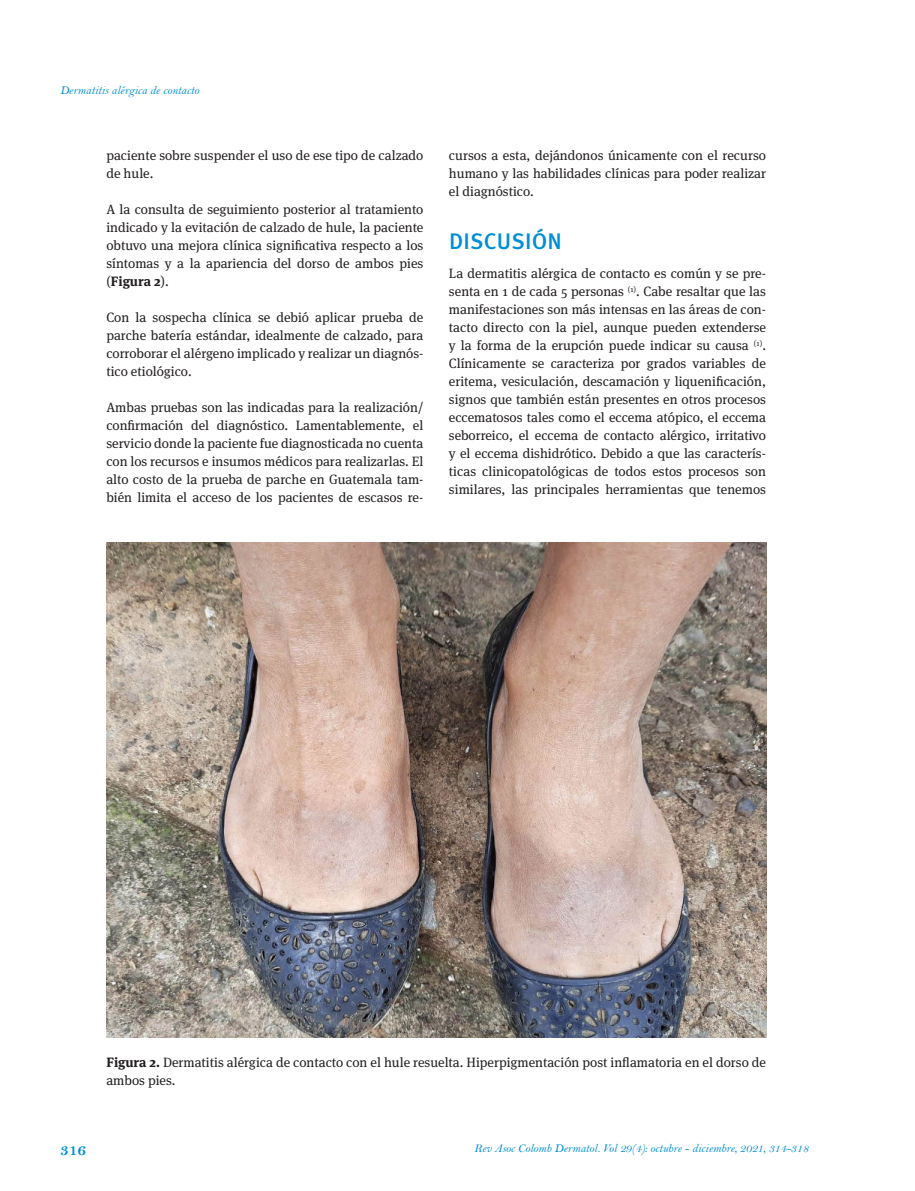
<style>
.page{position:relative;width:915px;height:1191px;background:#fff}
.page>*{position:absolute;margin:0;border:0;box-sizing:border-box;transform-origin:0 0}
.subtitulo{font:500 22.5px "Meta Pro";letter-spacing:.01em;color:#008fd5}
.t1{font:16.5px "Bell MT Bold";color:#008fd5}
.caja_texto{font:13.5px/18px "Meta Serif OT";color:#231f20;text-align:justify}
.marcacion{font:12px "Bell MT Italic";color:#008fd5}
.s1{font-weight:700}
</style>
<div class="page">
<img style="left:106px;top:543px;width:659px;height:494px">
<p class="marcacion" style="left:60px;top:83px;width:140px">Dermatitis alérgica de contacto</p>
<p class="caja_texto" style="left:106px;top:146px;width:318px">paciente sobre suspender el uso de ese tipo de calzado de hule.</p>
<p class="caja_texto" style="left:106px;top:200px;width:318px">A la consulta de seguimiento posterior al tratamiento indicado y la evitación de calzado de hule, la paciente obtuvo una mejora clínica significativa respecto a los síntomas y a la apariencia del dorso de ambos pies (<span class="s1">Figura 2</span>).</p>
<p class="caja_texto" style="left:106px;top:308px;width:318px">Con la sospecha clínica se debió aplicar prueba de parche batería estándar, idealmente de calzado, para corroborar el alérgeno implicado y realizar un diagnós&shy;tico etiológico.</p>
<p class="caja_texto" style="left:106px;top:398px;width:318px">Ambas pruebas son las indicadas para la realización/ confirmación del diagnóstico. Lamentablemente, el servicio donde la paciente fue diagnosticada no cuenta con los recursos e insumos médicos para realizarlas. El alto costo de la prueba de parche en Guatemala tam&shy;bién limita el acceso de los pacientes de escasos re-</p>
<p class="caja_texto" style="left:449px;top:146px;width:318px">cursos a esta, dejándonos únicamente con el recurso humano y las habilidades clínicas para poder realizar el diagnóstico.</p>
<p class="subtitulo" style="left:449px;top:227px;width:114px">DISCUSIÓN</p>
<p class="caja_texto" style="left:449px;top:265px;width:318px">La dermatitis alérgica de contacto es común y se pre&shy;senta en 1 de cada 5 personas <sup>(1)</sup>. Cabe resaltar que las manifestaciones son más intensas en las áreas de con&shy;tacto directo con la piel, aunque pueden extenderse y la forma de la erupción puede indicar su causa <sup>(1)</sup>.<br>Clínicamente se caracteriza por grados variables de eritema, vesiculación, descamación y liquenificación, signos que también están presentes en otros procesos eccematosos tales como el eccema atópico, el eccema seborreico, el eccema de contacto alérgico, irritativo y el eccema dishidrótico. Debido a que las caracterís&shy;ticas clinicopatológicas de todos estos procesos son similares, las principales herramientas que tenemos</p>
<p class="caja_texto" style="left:106px;top:1053px;width:661px"><span class="s1">Figura 2.</span> Dermatitis alérgica de contacto con el hule resuelta. Hiperpigmentación post inflamatoria en el dorso de ambos pies.</p>
<p class="t1" style="left:60px;top:1140px;width:28px">316</p>
<p class="marcacion" style="left:474px;top:1141px;width:336px">Rev Asoc Colomb Dermatol. Vol 29(4): octubre - diciembre, 2021, 314-318</p>
</div>
